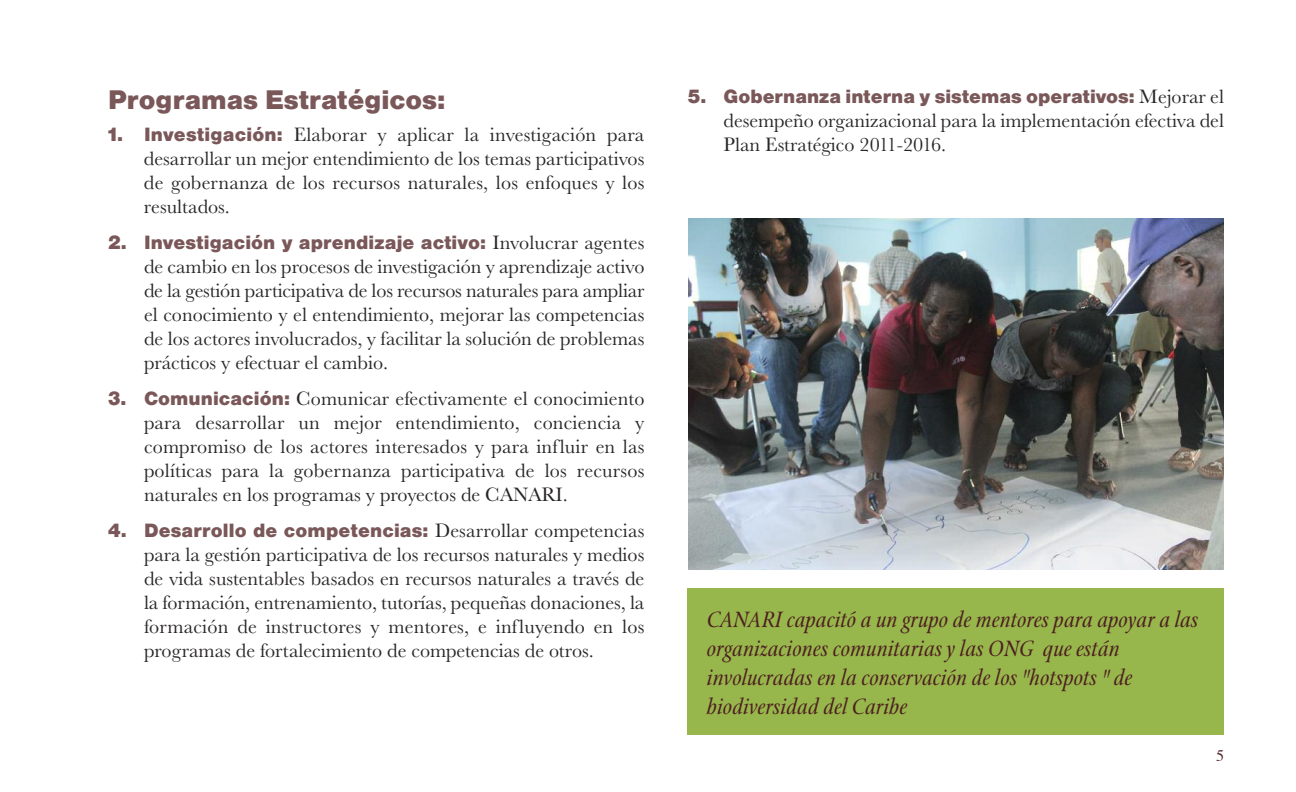
<style>
.page{position:relative;width:1296px;height:792px;background:#fff}
.page>*{position:absolute;margin:0;border:0;box-sizing:border-box;transform-origin:0 0}
.t1{font:28px "Nimbus San D Blac";color:#7a5758}
.t2{font:italic 24px/29px "Stone Print";color:#4d1f21}
.t3{font:20px/24px "URW Basker T";color:#282526;text-align:justify}
.t4{font:20px "Nimbus San D Blac";letter-spacing:.005em;color:#7a5758}
.t5{font:16px "Times";color:#4d1f21}
.s1{font-family:"Nimbus San D Blac";color:#7a5758}
.s2{font-family:"URW Basker T";color:#282526}
</style>
<div class="page">
<img style="left:688px;top:218px;width:536px;height:352px">
<div style="left:688px;top:588px;width:536px;height:147px;background:#97b64b"></div>
<h1 class="t1" style="left:108px;top:83px;width:339px">Programas Estratégicos:</h1>
<p class="t3" style="left:144px;top:122px;width:502px;text-indent:-36px"><span class="s1">1. Investigación:</span> Elaborar y aplicar la investigación para desarrollar un mejor entendimiento de los temas participativos de gobernanza de los recursos naturales, los enfoques y los resultados.</p>
<p class="t4" style="left:108px;top:231px;width:538px">2. Investigación y aprendizaje activo: <span class="s2">Involucrar agentes</span></p>
<p class="t3" style="left:144px;top:254px;width:502px">de cambio en los procesos de investigación y aprendizaje activo de la gestión participativa de los recursos naturales para ampliar el conocimiento y el entendimiento, mejorar las competencias de los actores involucrados, y facilitar la solución de problemas prácticos y efectuar el cambio.</p>
<p class="t3" style="left:144px;top:386px;width:502px;text-indent:-36px"><span class="s1">3. Comunicación:</span> Comunicar efectivamente el conocimiento para desarrollar un mejor entendimiento, conciencia y compromiso de los actores interesados y para influir en las políticas para la gobernanza participativa de los recursos naturales en los programas y proyectos de CANARI.</p>
<p class="t4" style="left:108px;top:519px;width:538px">4. Desarrollo de competencias: <span class="s2">Desarrollar competencias</span></p>
<p class="t3" style="left:144px;top:542px;width:502px">para la gestión participativa de los recursos naturales y medios de vida sustentables basados en recursos naturales a través de la formación, entrenamiento, tutorías, pequeñas donaciones, la formación de instructores y mentores, e influyendo en los programas de fortalecimiento de competencias de otros.</p>
<p class="t4" style="left:688px;top:85px;width:538px">5. Gobernanza interna y sistemas operativos: <span class="s2">Mejorar el</span></p>
<p class="t3" style="left:724px;top:108px;width:502px">desempeño organizacional para la implementación efectiva del<br>Plan Estratégico 2011-2016.</p>
<p class="t2" style="left:707px;top:604px;width:493px">CANARI capacitó a un grupo de mentores para apoyar a las organizaciones comunitarias y las ONG que están involucradas en la conservación de los "hotspots " de biodiversidad del Caribe</p>
<p class="t5" style="left:1216px;top:749px;width:9px">5</p>
</div>
